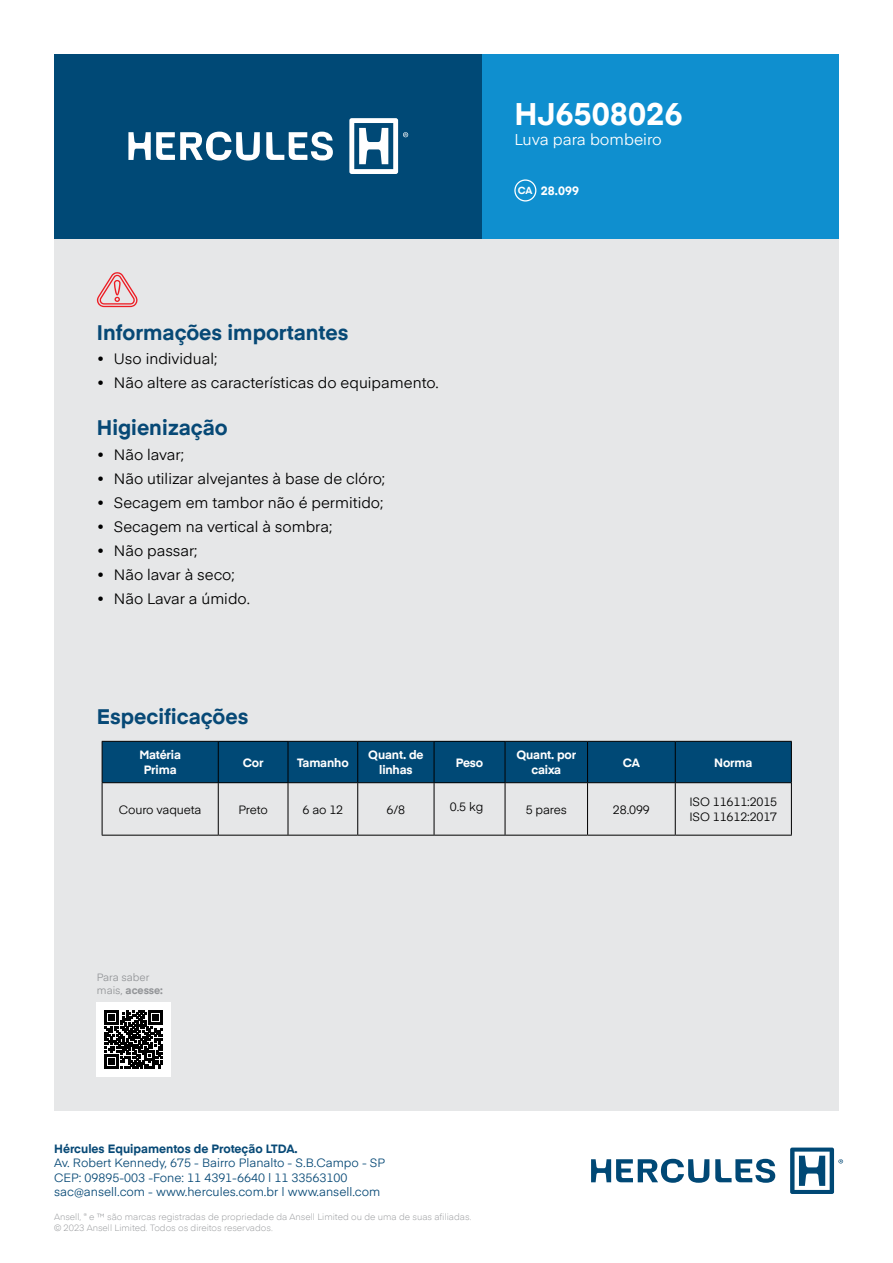
<style>
.page{position:relative;width:893px;height:1263px;background:#fff}
.page>*{position:absolute;margin:0;border:0;box-sizing:border-box;transform-origin:0 0}
.t1{font:700 31.2px "Eina 01";color:#fff}
.t2{font:700 21px "Eina 01";color:#074976}
.t3{font:15.6px "Eina 01";color:#fff}
.t4{font:15px "Eina 01";color:#000}
.t5{font:12px/14.4px "Eina 01";color:#074976}
.t6{font:700 12px/14.4px "Eina 01";letter-spacing:-.01em;color:#fff;text-align:center}
.t7{font:12px/14.4px "Eina 01";letter-spacing:-.01em;color:#000}
.t8{font:700 12px "Eina 01";color:#074976}
.t9{font:12px "Eina 04";color:#000}
.t10{font:10.5px/12.6px "Eina 01";color:#939598}
.t11{font:300 9px/10.8px "Eina 01";color:#939598}
.s1{font-size:10.2px}
.s2{font-weight:700}
</style>
<div class="page">
<div style="left:54px;top:238px;width:785px;height:872px;background:#e6e7e8"></div>
<div style="left:103px;top:742px;width:688px;height:40px;background:#004976"></div>
<div style="left:218px;top:741px;width:70px;height:42px;background:#004976"></div>
<div style="left:434px;top:741px;width:71px;height:42px;background:#004976"></div>
<hr style="left:102px;top:741px;width:116px;height:1px;background:#000">
<hr style="left:102px;top:742px;width:1px;height:40px;background:#000">
<hr style="left:218px;top:741px;width:70px;height:1px;background:#000">
<hr style="left:288px;top:741px;width:70px;height:1px;background:#000">
<hr style="left:358px;top:741px;width:76px;height:1px;background:#000">
<hr style="left:434px;top:741px;width:71px;height:1px;background:#000">
<hr style="left:505px;top:741px;width:82px;height:1px;background:#000">
<hr style="left:587px;top:741px;width:88px;height:1px;background:#000">
<hr style="left:675px;top:741px;width:117px;height:1px;background:#000">
<hr style="left:102px;top:782px;width:116px;height:1px;background:#000">
<hr style="left:218px;top:782px;width:70px;height:1px;background:#000">
<hr style="left:288px;top:782px;width:70px;height:1px;background:#000">
<hr style="left:358px;top:782px;width:76px;height:1px;background:#000">
<hr style="left:434px;top:782px;width:71px;height:1px;background:#000">
<hr style="left:505px;top:782px;width:82px;height:1px;background:#000">
<hr style="left:587px;top:782px;width:88px;height:1px;background:#000">
<hr style="left:675px;top:782px;width:116px;height:1px;background:#000">
<hr style="left:218px;top:742px;width:1px;height:40px;background:#000">
<hr style="left:288px;top:742px;width:1px;height:40px;background:#000">
<hr style="left:357px;top:742px;width:1px;height:40px;background:#000">
<hr style="left:434px;top:742px;width:1px;height:40px;background:#000">
<hr style="left:505px;top:742px;width:1px;height:40px;background:#000">
<hr style="left:587px;top:742px;width:1px;height:40px;background:#000">
<hr style="left:675px;top:742px;width:1px;height:40px;background:#000">
<hr style="left:791px;top:742px;width:1px;height:41px;background:#000">
<hr style="left:102px;top:783px;width:1px;height:52px;background:#000">
<hr style="left:218px;top:783px;width:1px;height:52px;background:#000">
<hr style="left:288px;top:783px;width:1px;height:52px;background:#000">
<hr style="left:357px;top:783px;width:1px;height:52px;background:#000">
<hr style="left:434px;top:783px;width:1px;height:52px;background:#000">
<hr style="left:505px;top:783px;width:1px;height:52px;background:#000">
<hr style="left:587px;top:783px;width:1px;height:52px;background:#000">
<hr style="left:675px;top:783px;width:1px;height:52px;background:#000">
<hr style="left:791px;top:783px;width:1px;height:52px;background:#000">
<hr style="left:102px;top:835px;width:116px;height:1px;background:#000">
<hr style="left:218px;top:835px;width:70px;height:1px;background:#000">
<hr style="left:288px;top:835px;width:70px;height:1px;background:#000">
<hr style="left:358px;top:835px;width:76px;height:1px;background:#000">
<hr style="left:434px;top:835px;width:71px;height:1px;background:#000">
<hr style="left:505px;top:835px;width:82px;height:1px;background:#000">
<hr style="left:587px;top:835px;width:88px;height:1px;background:#000">
<hr style="left:675px;top:835px;width:117px;height:1px;background:#000">
<div style="left:97px;top:1002px;width:74px;height:74px;background:#fff"></div>
<svg style="left:105px;top:1010px;width:58px;height:58px"></svg>
<svg style="left:591px;top:1159px;width:118px;height:24px"></svg>
<svg style="left:715px;top:1159px;width:60px;height:24px"></svg>
<svg style="left:790px;top:1147px;width:53px;height:47px"></svg>
<div style="left:54px;top:54px;width:429px;height:184px;background:#004976"></div>
<svg style="left:128px;top:132px;width:132px;height:28px"></svg>
<svg style="left:266px;top:132px;width:67px;height:28px"></svg>
<svg style="left:349px;top:118px;width:59px;height:56px"></svg>
<svg style="left:97px;top:272px;width:41px;height:35px"></svg>
<div style="left:483px;top:54px;width:356px;height:184px;background:#0f8fcf"></div>
<div style="left:514px;top:179px;width:22px;height:23px;border:1px solid #fff;border-radius:50%"></div>
<h2 class="t2" style="left:97px;top:317px;width:253px">Informações importantes</h2>
<p class="t4" style="left:97px;top:347px;width:122px">• Uso individual;</p>
<p class="t4" style="left:97px;top:371px;width:343px">• Não altere as características do equipamento.</p>
<h2 class="t2" style="left:97px;top:412px;width:132px">Higienização</h2>
<p class="t4" style="left:97px;top:443px;width:89px">• Não lavar;</p>
<p class="t4" style="left:97px;top:467px;width:290px">• Não utilizar alvejantes à base de clóro;</p>
<p class="t4" style="left:97px;top:491px;width:288px">• Secagem em tambor não é permitido;</p>
<p class="t4" style="left:97px;top:515px;width:237px">• Secagem na vertical à sombra;</p>
<p class="t4" style="left:97px;top:539px;width:102px">• Não passar;</p>
<p class="t4" style="left:97px;top:563px;width:139px">• Não lavar à seco;</p>
<p class="t4" style="left:97px;top:587px;width:155px">• Não Lavar a úmido.</p>
<h1 class="t1" style="left:514px;top:91px;width:170px">HJ6508026</h1>
<p class="t3" style="left:514px;top:128px;width:149px">Luva para bombeiro</p>
<p class="t6" style="left:518px;top:183px;width:63px"><span class="s1">CA</span> 28.099</p>
<h2 class="t2" style="left:97px;top:701px;width:153px">Especificações</h2>
<p class="t6" style="left:139px;top:747px;width:43px">Matéria<br>Prima</p>
<p class="t6" style="left:243px;top:754px;width:22px">Cor</p>
<p class="t6" style="left:297px;top:754px;width:53px">Tamanho</p>
<p class="t6" style="left:368px;top:747px;width:57px">Quant. de linhas</p>
<p class="t6" style="left:456px;top:754px;width:29px">Peso</p>
<p class="t6" style="left:516px;top:747px;width:61px">Quant. por caixa</p>
<p class="t6" style="left:623px;top:754px;width:19px">CA</p>
<p class="t6" style="left:714px;top:754px;width:40px">Norma</p>
<p class="t7" style="left:119px;top:801px;width:84px">Couro vaqueta</p>
<p class="t7" style="left:239px;top:801px;width:31px">Preto</p>
<p class="t7" style="left:302px;top:801px;width:42px">6 ao 12</p>
<p class="t7" style="left:387px;top:801px;width:20px">6/8</p>
<p class="t9" style="left:450px;top:798px;width:35px">0.5 kg</p>
<p class="t7" style="left:526px;top:801px;width:43px">5 pares</p>
<p class="t7" style="left:613px;top:801px;width:38px">28.099</p>
<p class="t7" style="left:689px;top:794px;width:89px">ISO 11611:2015<br>ISO 11612:2017</p>
<p class="t10" style="left:97px;top:970px;width:68px">Para saber mais, <span class="s2">acesse:</span></p>
<p class="t8" style="left:54px;top:1140px;width:245px">Hércules Equipamentos de Proteção LTDA.</p>
<p class="t5" style="left:54px;top:1155px;width:333px">Av. Robert Kennedy, 675 - Bairro Planalto - S.B.Campo - SP<br>CEP: 09895-003 -Fone: 11 4391-6640 | 11 33563100 sac@ansell.com - www.hercules.com.br | www.ansell.com</p>
<p class="t11" style="left:54px;top:1211px;width:419px">Ansell, <sup>®</sup> e ™ são marcas registradas de propriedade da Ansell Limited ou de uma de suas afiliadas. © 2023 Ansell Limited. Todos os direitos reservados.</p>
</div>
